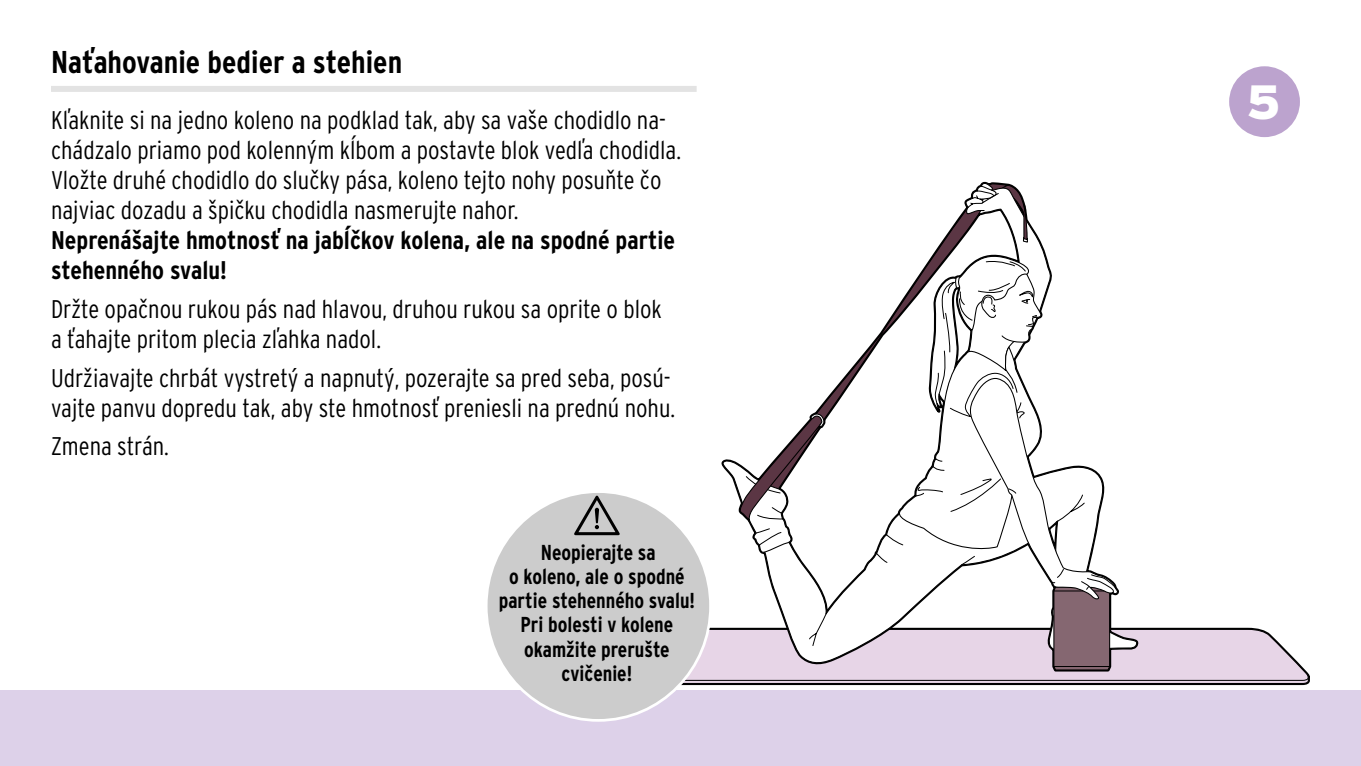
<style>
.page{position:relative;width:1361px;height:766px;background:#fff}
.page>*{position:absolute;margin:0;border:0;box-sizing:border-box;transform-origin:0 0}
.ID_M01_KREIS_SCHWARZ{font:900 48px "Interstate OT";color:#fff}
.id_headline_Übung_li{font:700 condensed 31.5px "Interstate OT";color:#000}
.ID_FLIESSTEXT{font:300 condensed 25.5px/30px "Interstate OT";color:#000}
.id_subline_1_xivz{font:700 condensed 21.6px/24.3px "Interstate OT";color:#000;text-align:center;scale:.96 1}
.s1{font-weight:700}
</style>
<div class="page">
<div style="left:0;top:690px;width:1361px;height:75px;background:#ddd1e9"></div>
<div style="left:51px;top:86px;width:645px;height:6px;background:#e3e3e3"></div>
<svg style="left:682px;top:182px;width:628px;height:502px"></svg>
<div style="left:486px;top:491px;width:224px;height:229px;background:#ccc;border-radius:50%"></div>
<svg style="left:574px;top:495px;width:46px;height:40px"></svg>
<div style="left:1229px;top:66px;width:71px;height:71px;background:#bca3ce;border-radius:50%"></div>
<p class="id_headline_Übung_li" style="left:51px;top:43px;width:353px">Naťahovanie bedier a stehien</p>
<p class="ID_FLIESSTEXT" style="left:51px;top:105px;width:631px">Kľaknite si na jedno koleno na podklad tak, aby sa vaše chodidlo na&shy;chádzalo priamo pod kolenným kĺbom a postavte blok vedľa chodidla.<br>Vložte druhé chodidlo do slučky pása, koleno tejto nohy posuňte čo najviac dozadu a špičku chodidla nasmerujte nahor.<br><span class="s1">Neprenášajte hmotnosť na jabĺčkov kolena, ale na spodné partie stehenného svalu!</span></p>
<p class="ID_FLIESSTEXT" style="left:51px;top:294px;width:612px">Držte opačnou rukou pás nad hlavou, druhou rukou sa oprite o blok a ťahajte pritom plecia zľahka nadol.</p>
<p class="ID_FLIESSTEXT" style="left:51px;top:362px;width:625px">Udržiavajte chrbát vystretý a napnutý, pozerajte sa pred seba, posú&shy;vajte panvu dopredu tak, aby ste hmotnosť preniesli na prednú nohu.</p>
<p class="ID_FLIESSTEXT" style="left:51px;top:431px;width:119px">Zmena strán.</p>
<p class="id_subline_1_xivz" style="left:499px;top:539px;width:206px">Neopierajte sa<br>o koleno, ale o spodné partie stehenného svalu!<br>Pri bolesti v kolene okamžite prerušte cvičenie!</p>
<p class="ID_M01_KREIS_SCHWARZ" style="left:1246px;top:70px;width:36px">5</p>
</div>
